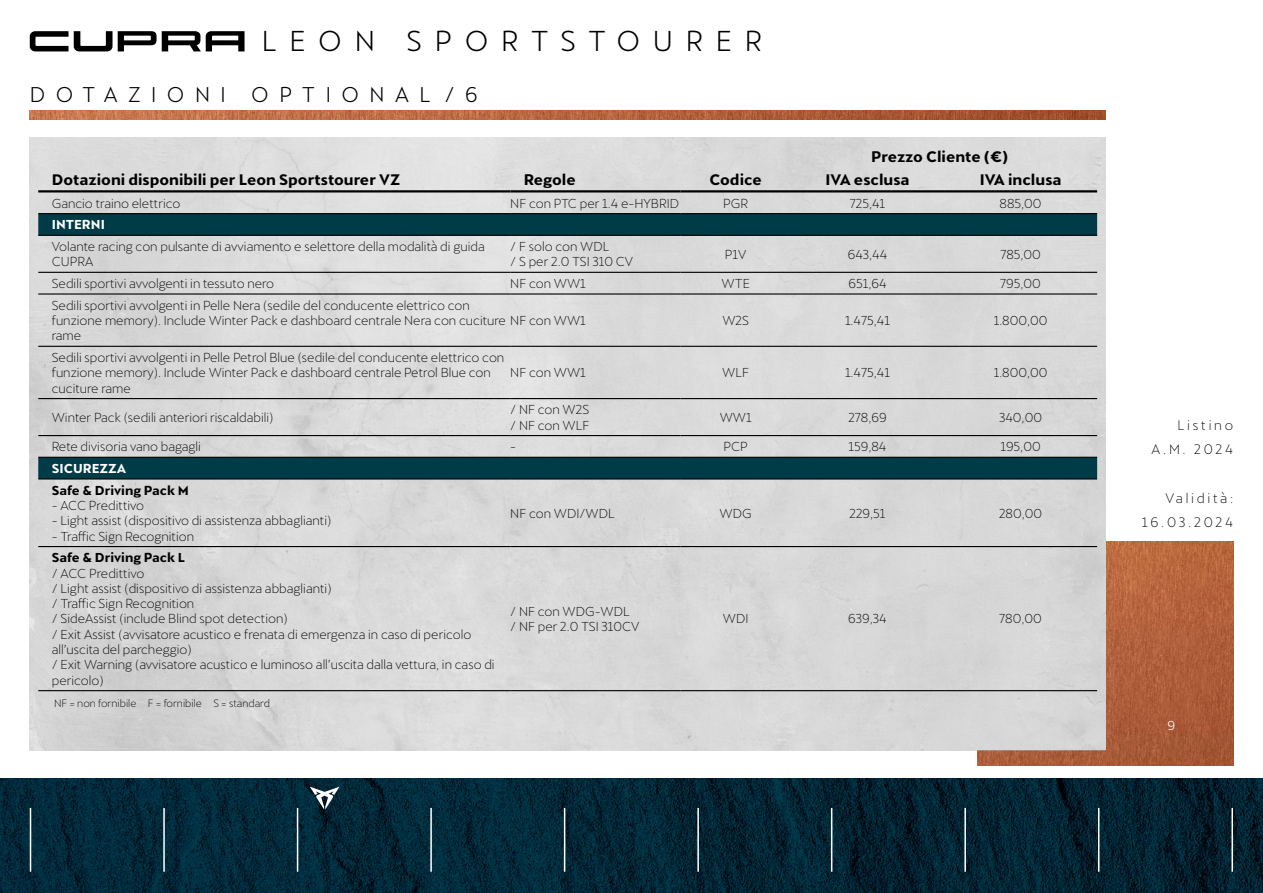
<style>
.page{position:relative;width:1263px;height:893px;background:#fff}
.page>*{position:absolute;margin:0;border:0;box-sizing:border-box;transform-origin:0 0}
.t1{font:28.35px "Cupra";letter-spacing:.45em;color:#000}
.t2{font:21px "Cupra";letter-spacing:.5em;color:#000}
.t3{font:700 15px "Cupra";color:#000}
.t4{font:300 13.5px/24px "Cupra";letter-spacing:.2em;color:#000;text-align:right}
.t5{font:300 12.75px/15.3px "Cupra";color:#000}
.t6{font:700 12.75px "Cupra";color:#000}
.t7{font:700 12.75px "Cupra";color:#fff}
.t8{font:12.75px "Cupra";color:#fff}
.t9{font:300 10.5px "Cupra";color:#000}
</style>
<div class="page">
<img style="left:977px;top:542px;width:256px;height:223px">
<img style="left:30px;top:111px;width:1076px;height:8px">
<img style="left:30px;top:138px;width:1076px;height:612px">
<img style="left:0;top:778px;width:1263px;height:115px">
<hr style="left:30px;top:808px;width:1px;height:64px;background:#fff">
<hr style="left:163px;top:808px;width:2px;height:64px;background:#fff">
<hr style="left:297px;top:808px;width:1px;height:64px;background:#fff">
<hr style="left:430px;top:808px;width:2px;height:64px;background:#fff">
<hr style="left:564px;top:808px;width:1px;height:64px;background:#fff">
<hr style="left:697px;top:808px;width:2px;height:64px;background:#fff">
<hr style="left:831px;top:808px;width:1px;height:64px;background:#fff">
<hr style="left:964px;top:808px;width:2px;height:64px;background:#fff">
<hr style="left:1098px;top:808px;width:1px;height:64px;background:#fff">
<hr style="left:1231px;top:808px;width:2px;height:64px;background:#fff">
<svg style="left:310px;top:787px;width:29px;height:22px"></svg>
<svg style="left:30px;top:31px;width:215px;height:20px"></svg>
<svg style="left:38px;top:214px;width:1059px;height:264px;background:#b6bfc1"></svg>
<hr style="left:38px;top:190px;width:472px;height:2px;background:#000">
<hr style="left:510px;top:190px;width:170px;height:2px;background:#000">
<hr style="left:680px;top:190px;width:111px;height:2px;background:#000">
<hr style="left:791px;top:190px;width:153px;height:2px;background:#000">
<hr style="left:944px;top:190px;width:153px;height:2px;background:#000">
<hr style="left:38px;top:213px;width:472px;height:1px;background:#000">
<hr style="left:510px;top:213px;width:170px;height:1px;background:#000">
<hr style="left:680px;top:213px;width:111px;height:1px;background:#000">
<hr style="left:791px;top:213px;width:153px;height:1px;background:#000">
<hr style="left:944px;top:213px;width:153px;height:1px;background:#000">
<hr style="left:38px;top:235px;width:472px;height:1px;background:#000">
<hr style="left:510px;top:235px;width:170px;height:1px;background:#000">
<hr style="left:680px;top:235px;width:111px;height:1px;background:#000">
<hr style="left:791px;top:235px;width:153px;height:1px;background:#000">
<hr style="left:791px;top:272px;width:153px;height:1px;background:#000">
<hr style="left:944px;top:235px;width:153px;height:1px;background:#000">
<hr style="left:38px;top:272px;width:472px;height:1px;background:#000">
<hr style="left:510px;top:272px;width:170px;height:1px;background:#000">
<hr style="left:680px;top:272px;width:111px;height:1px;background:#000">
<hr style="left:791px;top:293px;width:153px;height:2px;background:#000">
<hr style="left:944px;top:272px;width:153px;height:1px;background:#000">
<hr style="left:38px;top:293px;width:472px;height:2px;background:#000">
<hr style="left:510px;top:293px;width:170px;height:2px;background:#000">
<hr style="left:680px;top:293px;width:111px;height:2px;background:#000">
<hr style="left:791px;top:346px;width:153px;height:1px;background:#000">
<hr style="left:944px;top:293px;width:153px;height:2px;background:#000">
<hr style="left:38px;top:346px;width:472px;height:1px;background:#000">
<hr style="left:510px;top:346px;width:170px;height:1px;background:#000">
<hr style="left:680px;top:346px;width:111px;height:1px;background:#000">
<hr style="left:791px;top:398px;width:153px;height:1px;background:#000">
<hr style="left:944px;top:346px;width:153px;height:1px;background:#000">
<hr style="left:38px;top:398px;width:472px;height:1px;background:#000">
<hr style="left:510px;top:398px;width:170px;height:1px;background:#000">
<hr style="left:680px;top:398px;width:111px;height:1px;background:#000">
<hr style="left:791px;top:435px;width:153px;height:1px;background:#000">
<hr style="left:944px;top:398px;width:153px;height:1px;background:#000">
<hr style="left:38px;top:435px;width:472px;height:1px;background:#000">
<hr style="left:510px;top:435px;width:170px;height:1px;background:#000">
<hr style="left:680px;top:435px;width:111px;height:1px;background:#000">
<hr style="left:38px;top:457px;width:472px;height:1px;background:#000">
<hr style="left:510px;top:457px;width:170px;height:1px;background:#000">
<hr style="left:680px;top:457px;width:111px;height:1px;background:#000">
<hr style="left:791px;top:457px;width:153px;height:1px;background:#000">
<hr style="left:944px;top:435px;width:153px;height:1px;background:#000">
<hr style="left:944px;top:457px;width:153px;height:1px;background:#000">
<hr style="left:38px;top:478px;width:472px;height:1px;background:#000">
<hr style="left:510px;top:478px;width:170px;height:1px;background:#000">
<hr style="left:680px;top:478px;width:111px;height:1px;background:#000">
<hr style="left:791px;top:478px;width:153px;height:1px;background:#000">
<hr style="left:791px;top:546px;width:153px;height:1px;background:#000">
<hr style="left:944px;top:478px;width:153px;height:1px;background:#000">
<hr style="left:38px;top:546px;width:472px;height:1px;background:#000">
<hr style="left:510px;top:546px;width:170px;height:1px;background:#000">
<hr style="left:680px;top:546px;width:111px;height:1px;background:#000">
<hr style="left:944px;top:546px;width:153px;height:1px;background:#000">
<hr style="left:38px;top:690px;width:472px;height:1px;background:#000">
<hr style="left:510px;top:690px;width:170px;height:1px;background:#000">
<hr style="left:680px;top:690px;width:111px;height:1px;background:#000">
<hr style="left:791px;top:690px;width:153px;height:1px;background:#000">
<hr style="left:944px;top:690px;width:153px;height:1px;background:#000">
<h1 class="t1" style="left:262px;top:16px;width:502px">LEON SPORTSTOURER</h1>
<h2 class="t2" style="left:30px;top:76px;width:402px">DOTAZIONI OPTIONAL</h2>
<h2 class="t2" style="left:444px;top:76px;width:35px">/ 6</h2>
<p class="t3" style="left:871px;top:148px;width:139px">Prezzo Cliente (€)</p>
<p class="t3" style="left:52px;top:171px;width:350px">Dotazioni disponibili per Leon Sportstourer VZ</p>
<p class="t3" style="left:524px;top:171px;width:54px">Regole</p>
<p class="t3" style="left:709px;top:171px;width:54px">Codice</p>
<p class="t3" style="left:825px;top:171px;width:85px">IVA esclusa</p>
<p class="t3" style="left:980px;top:171px;width:83px">IVA inclusa</p>
<p class="t5" style="left:52px;top:193px;width:130px">Gancio traino elettrico</p>
<p class="t5" style="left:510px;top:193px;width:170px">NF con PTC per 1.4 e-HYBRID</p>
<p class="t5" style="left:723px;top:193px;width:26px">PGR</p>
<p class="t5" style="left:850px;top:193px;width:37px">725,41</p>
<p class="t5" style="left:999px;top:193px;width:43px">885,00</p>
<p class="t7" style="left:52px;top:217px;width:55px">INTERNI</p>
<p class="t5" style="left:52px;top:237px;width:434px">Volante racing con pulsante di avviamento e selettore della modalità di guida<br>CUPRA</p>
<p class="t5" style="left:510px;top:237px;width:124px">/ F solo con WDL<br>/ S per 2.0 TSI 310 CV</p>
<p class="t5" style="left:725px;top:244px;width:23px">P1V</p>
<p class="t5" style="left:848px;top:244px;width:41px">643,44</p>
<p class="t5" style="left:1000px;top:244px;width:42px">785,00</p>
<p class="t5" style="left:52px;top:274px;width:224px">Sedili sportivi avvolgenti in tessuto nero</p>
<p class="t5" style="left:510px;top:274px;width:77px">NF con WW1</p>
<p class="t5" style="left:721px;top:274px;width:30px">WTE</p>
<p class="t5" style="left:848px;top:274px;width:40px">651,64</p>
<p class="t5" style="left:1000px;top:274px;width:42px">795,00</p>
<p class="t5" style="left:52px;top:295px;width:535px">Sedili sportivi avvolgenti in Pelle Nera (sedile del conducente elettrico con<br>funzione memory). Include Winter Pack e dashboard centrale Nera con cuciture NF con WW1 rame</p>
<p class="t5" style="left:722px;top:311px;width:28px">W2S</p>
<p class="t5" style="left:845px;top:311px;width:47px">1.475,41</p>
<p class="t5" style="left:994px;top:311px;width:55px">1.800,00</p>
<p class="t5" style="left:52px;top:348px;width:454px">Sedili sportivi avvolgenti in Pelle Petrol Blue (sedile del conducente elettrico con funzione memory). Include Winter Pack e dashboard centrale Petrol Blue con cuciture rame</p>
<p class="t5" style="left:510px;top:363px;width:77px">NF con WW1</p>
<p class="t5" style="left:722px;top:363px;width:28px">WLF</p>
<p class="t5" style="left:845px;top:363px;width:47px">1.475,41</p>
<p class="t5" style="left:994px;top:363px;width:55px">1.800,00</p>
<p class="t5" style="left:52px;top:408px;width:223px">Winter Pack (sedili anteriori riscaldabili)</p>
<p class="t5" style="left:510px;top:400px;width:81px">/ NF con W2S / NF con WLF</p>
<p class="t5" style="left:720px;top:408px;width:33px">WW1</p>
<p class="t5" style="left:848px;top:408px;width:40px">278,69</p>
<p class="t5" style="left:999px;top:408px;width:44px">340,00</p>
<p class="t5" style="left:52px;top:437px;width:151px">Rete divisoria vano bagagli</p>
<p class="t5" style="left:510px;top:437px;width:7px">-</p>
<p class="t5" style="left:723px;top:437px;width:26px">PCP</p>
<p class="t5" style="left:848px;top:437px;width:39px">159,84</p>
<p class="t5" style="left:1000px;top:437px;width:42px">195,00</p>
<p class="t7" style="left:52px;top:461px;width:76px">SICUREZZA</p>
<p class="t6" style="left:52px;top:483px;width:139px">Safe &amp; Driving Pack M</p>
<p class="t5" style="left:52px;top:496px;width:94px">- ACC Predittivo</p>
<p class="t5" style="left:52px;top:511px;width:281px">- Light assist (dispositivo di assistenza abbaglianti)</p>
<p class="t5" style="left:52px;top:526px;width:144px">- Traffic Sign Recognition</p>
<p class="t5" style="left:510px;top:503px;width:106px">NF con WDI/WDL</p>
<p class="t5" style="left:720px;top:503px;width:34px">WDG</p>
<p class="t5" style="left:849px;top:503px;width:38px">229,51</p>
<p class="t5" style="left:999px;top:503px;width:45px">280,00</p>
<p class="t6" style="left:52px;top:550px;width:135px">Safe &amp; Driving Pack L</p>
<p class="t5" style="left:52px;top:563px;width:444px">/ ACC Predittivo<br>/ Light assist (dispositivo di assistenza abbaglianti)<br>/ Traffic Sign Recognition<br>/ SideAssist (include Blind spot detection)<br>/ Exit Assist (avvisatore acustico e frenata di emergenza in caso di pericolo all’uscita del parcheggio)<br>/ Exit Warning (avvisatore acustico e luminoso all’uscita dalla vettura, in caso di pericolo)</p>
<p class="t9" style="left:54px;top:694px;width:217px">NF = non fornibile F = fornibile S = standard</p>
<p class="t5" style="left:510px;top:602px;width:131px">/ NF con WDG-WDL<br>/ NF per 2.0 TSI 310CV</p>
<p class="t5" style="left:723px;top:609px;width:27px">WDI</p>
<p class="t5" style="left:848px;top:609px;width:40px">639,34</p>
<p class="t5" style="left:999px;top:609px;width:44px">780,00</p>
<p class="t4" style="left:1151px;top:411px;width:83px">Listino<br>A.M. 2024</p>
<p class="t4" style="left:1142px;top:484px;width:93px">Validità:<br>16.03.2024</p>
<p class="t8" style="left:1167px;top:714px;width:9px">9</p>
</div>
